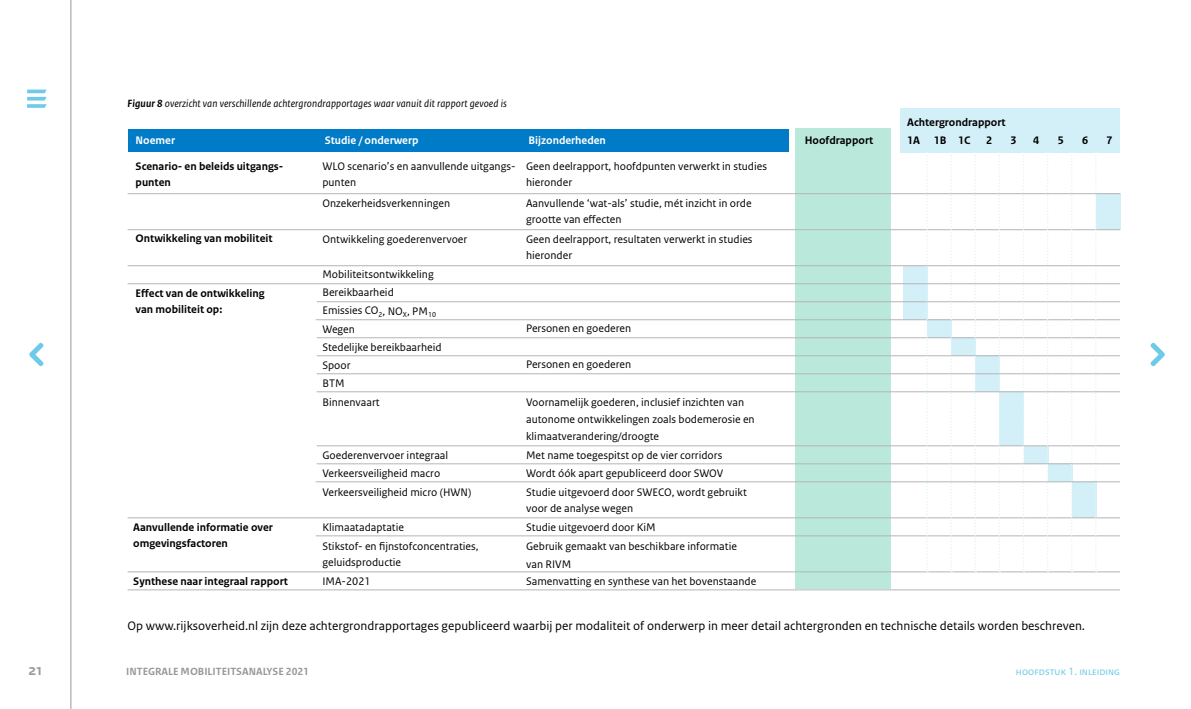
<style>
.page{position:relative;width:1191px;height:709px;background:#fff}
.page>*{position:absolute;margin:0;border:0;box-sizing:border-box;transform-origin:0 0}
.t1{font:700 16px "Rijksoverheid Sans Heading";color:#999}
.t2{font:13px "Rijksoverheid Sans Text";color:#000}
.t3{font:11.5px/18.1px "Rijksoverheid Sans Text";color:#000}
.t4{font:700 11.5px/16px "Rijksoverheid Sans Text";color:#000}
.t5{font:700 11.5px "Rijksoverheid Sans Text";color:#fff}
.t6{font:italic 11px "Rijksoverheid Sans Text";letter-spacing:.01em;color:#000}
.t7{font:700 11px "Rijksoverheid Sans Text";color:#999}
.t8{font:11px "Rijksoverheid Sans Text";color:#6dcbe9}
.s1{font-weight:700}
</style>
<div class="page">
<div style="left:795px;top:129px;width:96px;height:460px;background:#bae9db"></div>
<div style="left:900px;top:108px;width:220px;height:45px;background:#d3eff8"></div>
<div style="left:903px;top:266px;width:24px;height:53px;background:#d3eff8"></div>
<div style="left:927px;top:320px;width:24px;height:18px;background:#d3eff8"></div>
<div style="left:951px;top:338px;width:24px;height:18px;background:#d3eff8"></div>
<div style="left:975px;top:356px;width:24px;height:36px;background:#d3eff8"></div>
<div style="left:999px;top:392px;width:25px;height:54px;background:#d3eff8"></div>
<div style="left:1024px;top:446px;width:24px;height:17px;background:#d3eff8"></div>
<div style="left:1048px;top:464px;width:24px;height:18px;background:#d3eff8"></div>
<div style="left:1072px;top:482px;width:24px;height:36px;background:#d3eff8"></div>
<div style="left:1096px;top:193px;width:24px;height:36px;background:#d3eff8"></div>
<div style="left:128px;top:129px;width:660px;height:23px;background:#007bc7"></div>
<hr style="left:128px;top:193px;width:992px;height:1px;background:#b5b5b5">
<hr style="left:128px;top:229px;width:992px;height:1px;background:#b5b5b5">
<hr style="left:128px;top:265px;width:992px;height:1px;background:#b5b5b5">
<hr style="left:128px;top:283px;width:992px;height:1px;background:#b5b5b5">
<hr style="left:317px;top:301px;width:803px;height:1px;background:#b5b5b5">
<hr style="left:316px;top:319px;width:804px;height:1px;background:#b5b5b5">
<hr style="left:317px;top:337px;width:803px;height:1px;background:#b5b5b5">
<hr style="left:317px;top:355px;width:803px;height:1px;background:#b5b5b5">
<hr style="left:317px;top:373px;width:803px;height:1px;background:#b5b5b5">
<hr style="left:317px;top:391px;width:803px;height:1px;background:#b5b5b5">
<hr style="left:317px;top:445px;width:803px;height:1px;background:#b5b5b5">
<hr style="left:317px;top:463px;width:803px;height:1px;background:#b5b5b5">
<hr style="left:316px;top:481px;width:804px;height:1px;background:#b5b5b5">
<hr style="left:128px;top:517px;width:992px;height:1px;background:#b5b5b5">
<hr style="left:316px;top:535px;width:804px;height:1px;background:#b5b5b5">
<hr style="left:128px;top:571px;width:992px;height:1px;background:#b5b5b5">
<hr style="left:128px;top:589px;width:992px;height:1px;background:#b5b5b5">
<svg style="left:926px;top:152px;width:2px;height:420px"></svg>
<svg style="left:950px;top:152px;width:2px;height:420px"></svg>
<svg style="left:974px;top:152px;width:2px;height:420px"></svg>
<svg style="left:998px;top:152px;width:2px;height:420px"></svg>
<svg style="left:1022px;top:152px;width:2px;height:420px"></svg>
<svg style="left:1046px;top:152px;width:2px;height:420px"></svg>
<svg style="left:1071px;top:152px;width:1px;height:420px"></svg>
<svg style="left:1095px;top:152px;width:1px;height:420px"></svg>
<svg style="left:1150px;top:342px;width:15px;height:24px"></svg>
<hr style="left:71px;top:0;width:1px;height:709px;background:#999">
<svg style="left:29px;top:342px;width:15px;height:24px"></svg>
<svg style="left:27px;top:90px;width:20px;height:18px"></svg>
<h1 class="t1" style="left:29px;top:660px;width:15px">21</h1>
<p class="t6" style="left:128px;top:98px;width:381px"><span class="s1">Figuur 8</span> overzicht van verschillende achtergrondrapportages waar vanuit dit rapport gevoed is</p>
<p class="t5" style="left:136px;top:134px;width:41px">Noemer</p>
<p class="t4" style="left:136px;top:159px;width:149px">Scenario- en beleids uitgangs&shy;punten</p>
<p class="t4" style="left:136px;top:231px;width:138px">Ontwikkeling van mobiliteit</p>
<p class="t4" style="left:136px;top:285px;width:131px">Effect van de ontwikkeling van mobiliteit op:</p>
<p class="t4" style="left:133px;top:519px;width:141px">Aanvullende informatie over omgevingsfactoren</p>
<p class="t4" style="left:133px;top:573px;width:156px">Synthese naar integraal rapport</p>
<p class="t5" style="left:528px;top:134px;width:79px">Bijzonderheden</p>
<p class="t3" style="left:526px;top:159px;width:242px;line-height:16px">Geen deelrapport, hoofdpunten verwerkt in studies hieronder</p>
<p class="t3" style="left:526px;top:196px;width:227px;line-height:16px">Aanvullende ‘wat-als’ studie, mét inzicht in orde grootte van effecten</p>
<p class="t3" style="left:526px;top:232px;width:228px;line-height:16px">Geen deelrapport, resultaten verwerkt in studies hieronder</p>
<p class="t5" style="left:325px;top:134px;width:95px">Studie / onderwerp</p>
<p class="t4" style="left:804px;top:133px;width:70px">Hoofdrapport</p>
<p class="t3" style="left:322px;top:159px;width:195px;line-height:16px">WLO scenario’s en aanvullende uitgangs&shy;punten</p>
<p class="t3" style="left:322px;top:195px;width:129px">Onzekerheidsverkenningen</p>
<p class="t3" style="left:322px;top:231px;width:146px">Ontwikkeling goederenvervoer</p>
<p class="t3" style="left:322px;top:266px;width:121px">Mobiliteitsontwikkeling<br>Bereikbaarheid<br>Emissies CO<sub>2</sub>, NO<sub>X</sub>, PM<sub>10<br></sub>Wegen<br>Stedelijke bereikbaarheid<br>Spoor<br>BTM<br>Binnenvaart</p>
<p class="t3" style="left:526px;top:320px;width:107px">Personen en goederen</p>
<p class="t3" style="left:526px;top:356px;width:107px">Personen en goederen</p>
<p class="t3" style="left:526px;top:393px;width:230px;line-height:17px">Voornamelijk goederen, inclusief inzichten van autonome ontwikkelingen zoals bodemerosie en klimaatverandering/droogte</p>
<p class="t3" style="left:526px;top:445px;width:222px;line-height:18.5px">Met name toegespitst op de vier corridors<br>Wordt óók apart gepubliceerd door SWOV<br>Studie uitgevoerd door SWECO, wordt gebruikt</p>
<p class="t3" style="left:526px;top:499px;width:232px">voor de analyse wegen<br>Studie uitgevoerd door KiM<br>Gebruik gemaakt van beschikbare informatie van RIVM<br>Samenvatting en synthese van het bovenstaande</p>
<p class="t3" style="left:322px;top:446px;width:150px;line-height:18.5px">Goederenvervoer integraal<br>Verkeersveiligheid macro<br>Verkeersveiligheid micro (HWN)</p>
<p class="t3" style="left:322px;top:517px;width:158px;line-height:19px">Klimaatadaptatie<br>Stikstof- en fijnstofconcentraties,</p>
<p class="t3" style="left:322px;top:552px;width:80px;line-height:19px">geluidsproductie<br>IMA-2021</p>
<p class="t4" style="left:907px;top:114px;width:100px;line-height:18px">Achtergrondrapport<br>1A 1B 1C</p>
<p class="t4" style="left:986px;top:133px;width:8px">2</p>
<p class="t4" style="left:1010px;top:133px;width:8px">3</p>
<p class="t4" style="left:1033px;top:133px;width:8px">4</p>
<p class="t4" style="left:1057px;top:133px;width:8px">5</p>
<p class="t4" style="left:1082px;top:133px;width:8px">6</p>
<p class="t4" style="left:1106px;top:133px;width:8px">7</p>
<p class="t2" style="left:128px;top:618px;width:959px">Op www.rijksoverheid.nl zijn deze achtergrondrapportages gepubliceerd waarbij per modaliteit of onderwerp in meer detail achtergronden en technische details worden beschreven.</p>
<p class="t7" style="left:126px;top:665px;width:184px">INTEGRALE MOBILITEITSANALYSE 2021</p>
<p class="t8" style="left:1016px;top:664px;width:106px">Hoofdstuk 1. inleiding</p>
</div>
